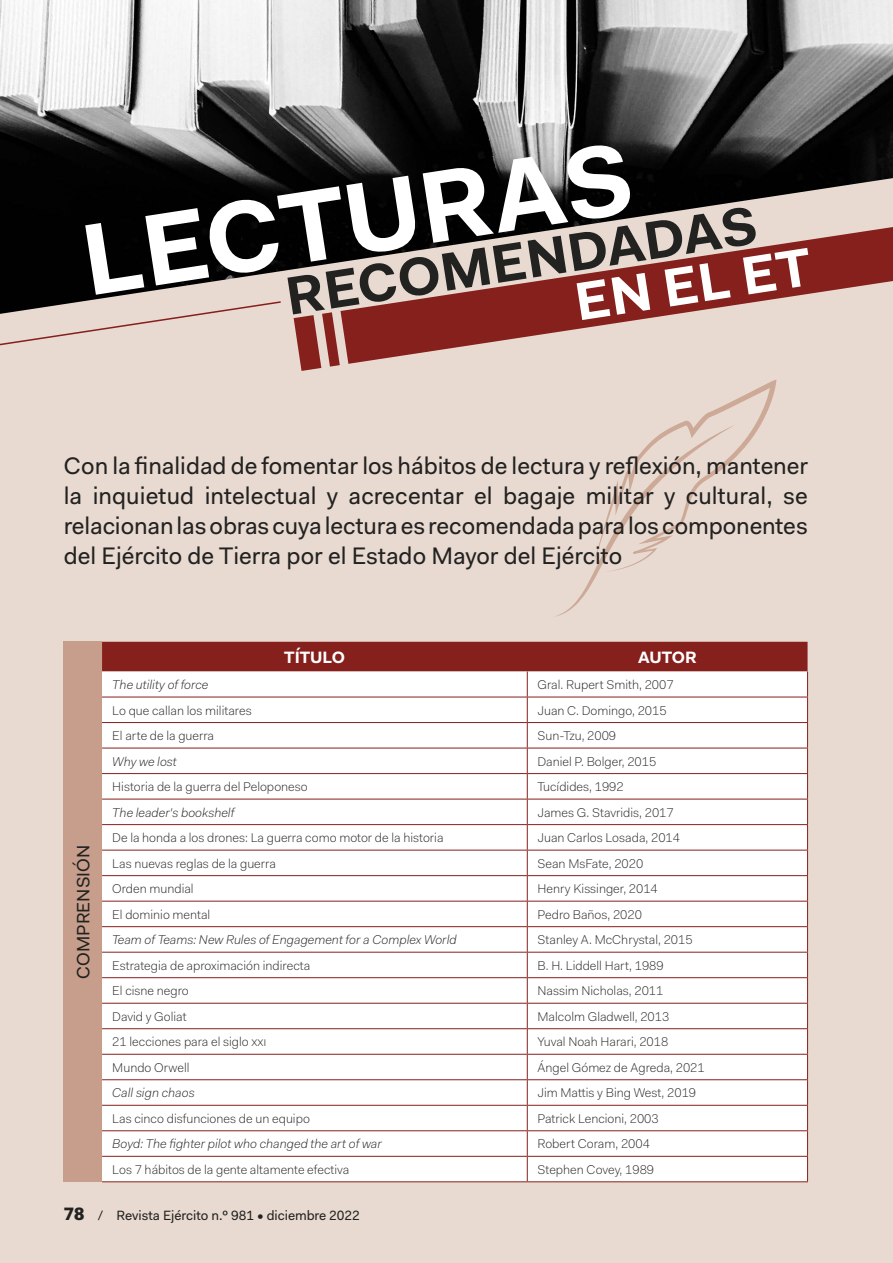
<style>
.page{position:relative;width:893px;height:1263px;background:#e9dad1}
.page>*{position:absolute;margin:0;border:0;box-sizing:border-box;transform-origin:0 0}
.t1{font:700 102px "Fakt Pro";color:#fff}
.t2{font:700 54px "Fakt Pro";color:#222221}
.t3{font:700 54px "Fakt Pro";color:#fff}
.t4{font:24px/30px "Fakt Pro";color:#222221;text-align:justify}
.t5{font:18px "Fakt Pro";color:#222221}
.t6{font:700 16.5px "Fakt Pro";color:#fff}
.t7{font:13.5px "Fakt Pro";color:#222221}
.t8{font:300 12.75px "Fakt Pro";color:#222221}
.t9{font:italic 300 12.75px "Fakt Pro";color:#222221}
.s1{font-weight:900;font-size:18px}
</style>
<div class="page">
<svg style="left:294px;top:316px;width:369px;height:55px"></svg>
<svg style="left:0;top:316px;width:193px;height:30px"></svg>
<img style="left:0;top:0;width:893px;height:316px">
<svg style="left:555px;top:379px;width:221px;height:238px"></svg>
<div style="left:64px;top:642px;width:38px;height:540px;background:#c79e8b"></div>
<svg style="left:102px;top:642px;width:706px;height:539px;background:#f3eae9"></svg>
<hr style="left:102px;top:1181px;width:425px;height:1px;background:#86201c">
<hr style="left:527px;top:1181px;width:281px;height:1px;background:#86201c">
<h1 class="t1" style="left:72px;top:195px;width:557px;rotate:-9deg">LECTURAS</h1>
<h2 class="t2" style="left:281px;top:262px;width:478px;rotate:-9deg">RECOMENDADAS</h2>
<h2 class="t3" style="left:570px;top:267px;width:239px;rotate:-9deg">EN EL ET</h2>
<p class="t4" style="left:64px;top:451px;width:746px">Con la finalidad de fomentar los hábitos de lectura y reflexión, mantener la inquietud intelectual y acrecentar el bagaje militar y cultural, se relacionan las obras cuya lectura es recomendada para los componentes del Ejército de Tierra por el Estado Mayor del Ejército</p>
<h3 class="t5" style="left:71px;top:978px;width:135px;rotate:-90deg">COMPRENSIÓN</h3>
<p class="t6" style="left:284px;top:646px;width:62px">TÍTULO</p>
<p class="t6" style="left:638px;top:646px;width:60px">AUTOR</p>
<p class="t9" style="left:112px;top:676px;width:98px">The utility of force</p>
<p class="t8" style="left:537px;top:676px;width:138px">Gral. Rupert Smith, 2007</p>
<p class="t8" style="left:112px;top:702px;width:141px">Lo que callan los militares</p>
<p class="t8" style="left:537px;top:702px;width:131px">Juan C. Domingo, 2015</p>
<p class="t8" style="left:112px;top:727px;width:103px">El arte de la guerra</p>
<p class="t8" style="left:537px;top:727px;width:80px">Sun-Tzu, 2009</p>
<p class="t9" style="left:112px;top:753px;width:66px">Why we lost</p>
<p class="t8" style="left:537px;top:753px;width:120px">Daniel P. Bolger, 2015</p>
<p class="t8" style="left:112px;top:778px;width:197px">Historia de la guerra del Peloponeso</p>
<p class="t8" style="left:537px;top:778px;width:88px">Tucídides, 1992</p>
<p class="t9" style="left:112px;top:804px;width:124px">The leader's bookshelf</p>
<p class="t8" style="left:537px;top:804px;width:138px">James G. Stavridis, 2017</p>
<p class="t8" style="left:112px;top:829px;width:333px">De la honda a los drones: La guerra como motor de la historia</p>
<p class="t8" style="left:537px;top:829px;width:144px">Juan Carlos Losada, 2014</p>
<p class="t8" style="left:112px;top:855px;width:165px">Las nuevas reglas de la guerra</p>
<p class="t8" style="left:537px;top:855px;width:107px">Sean MsFate, 2020</p>
<p class="t8" style="left:112px;top:880px;width:83px">Orden mundial</p>
<p class="t8" style="left:537px;top:880px;width:122px">Henry Kissinger, 2014</p>
<p class="t8" style="left:112px;top:906px;width:100px">El dominio mental</p>
<p class="t8" style="left:537px;top:906px;width:106px">Pedro Baños, 2020</p>
<p class="t9" style="left:112px;top:931px;width:346px">Team of Teams: New Rules of Engagement for a Complex World</p>
<p class="t8" style="left:537px;top:931px;width:157px">Stanley A. McChrystal, 2015</p>
<p class="t8" style="left:112px;top:957px;width:200px">Estrategia de aproximación indirecta</p>
<p class="t8" style="left:537px;top:957px;width:128px">B. H. Liddell Hart, 1989</p>
<p class="t8" style="left:112px;top:982px;width:78px">El cisne negro</p>
<p class="t8" style="left:537px;top:982px;width:127px">Nassim Nicholas, 2011</p>
<p class="t8" style="left:112px;top:1008px;width:76px">David y Goliat</p>
<p class="t8" style="left:537px;top:1008px;width:133px">Malcolm Gladwell, 2013</p>
<p class="t8" style="left:112px;top:1033px;width:156px">21 lecciones para el siglo xxi</p>
<p class="t8" style="left:537px;top:1033px;width:132px">Yuval Noah Harari, 2018</p>
<p class="t8" style="left:112px;top:1059px;width:79px">Mundo Orwell</p>
<p class="t8" style="left:537px;top:1059px;width:169px">Ángel Gómez de Agreda, 2021</p>
<p class="t9" style="left:112px;top:1084px;width:84px">Call sign chaos</p>
<p class="t8" style="left:537px;top:1084px;width:160px">Jim Mattis y Bing West, 2019</p>
<p class="t8" style="left:112px;top:1110px;width:199px">Las cinco disfunciones de un equipo</p>
<p class="t8" style="left:537px;top:1110px;width:123px">Patrick Lencioni, 2003</p>
<p class="t9" style="left:112px;top:1135px;width:271px">Boyd: The fighter pilot who changed the art of war</p>
<p class="t8" style="left:537px;top:1135px;width:114px">Robert Coram, 2004</p>
<p class="t8" style="left:112px;top:1161px;width:239px">Los 7 hábitos de la gente altamente efectiva</p>
<p class="t8" style="left:537px;top:1161px;width:118px">Stephen Covey, 1989</p>
<p class="t7" style="left:64px;top:1207px;width:298px"><span class="s1">78</span> / Revista Ejército n.º 981 • diciembre 2022</p>
</div>
